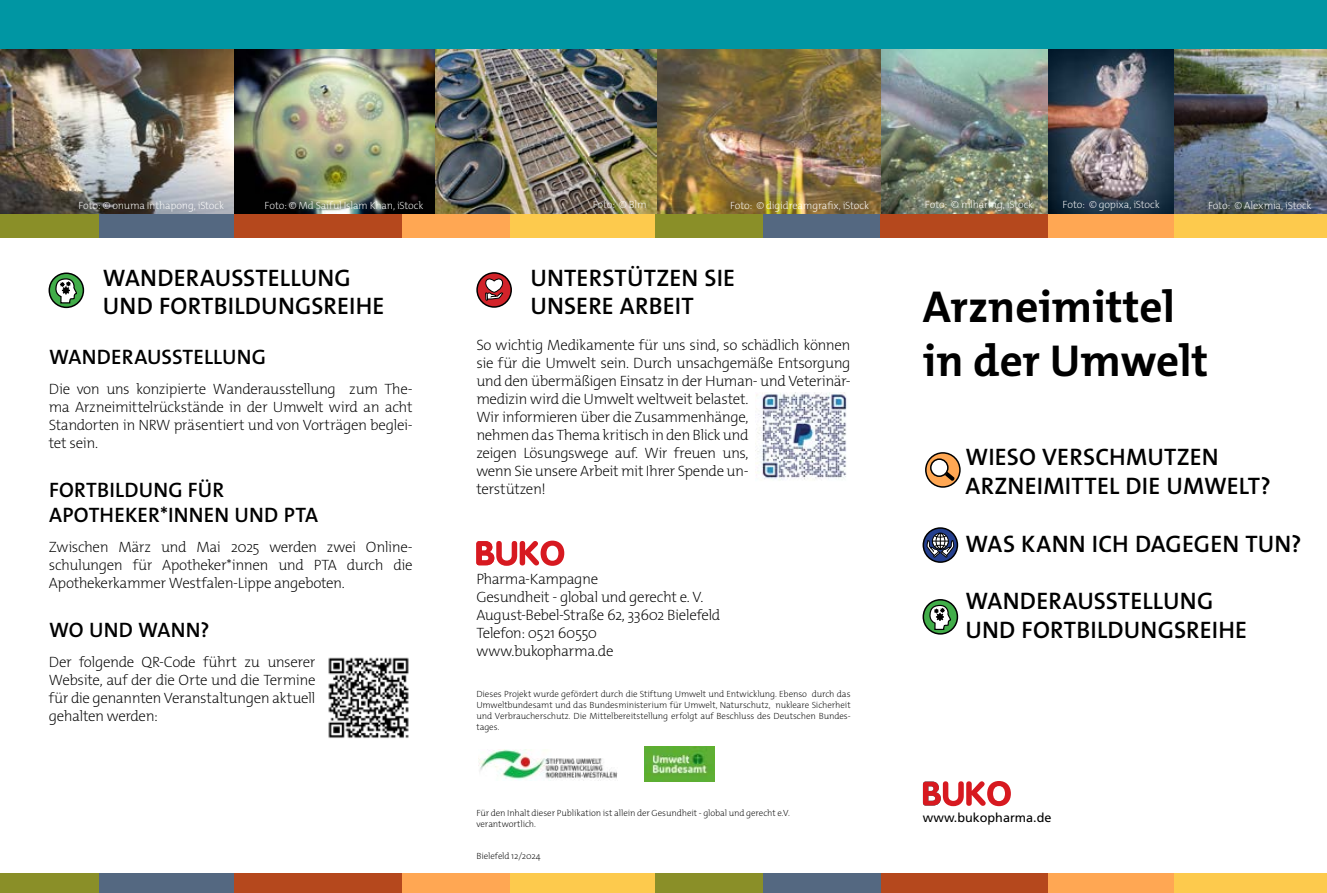
<style>
.page{position:relative;width:1327px;height:893px;background:#fff}
.page>*{position:absolute;margin:0;border:0;box-sizing:border-box;transform-origin:0 0}
.t1{font:700 45px "The Mix Os F";color:#000}
.head{font:600 24px/28.8px "The Mix Os F";letter-spacing:.01em;color:#000}
.fließtext{font:600 24px/28.8px "The Mix Os F";letter-spacing:.005em;color:#000}
.subhead{font:600 21px/25.2px "The Mix Os F";letter-spacing:.01em;color:#000}
.fließtext-2{font:600 21px "The Mix Os F";letter-spacing:.01em;color:#000}
.fließtext-3{font:200 15px/18px "The Mix Os F";letter-spacing:-.03em;color:#000;text-align:justify}
.t2{font:12.6px "Frutiger LT Std";color:#000}
.bild_negativ{font:200 10.5px "The Mix Os F";letter-spacing:-.02em;color:#fff}
.inhalt{font:200 9px/10.8px "The Mix Os F";letter-spacing:-.005em;color:#000;text-align:justify}
.fließtext-4{font:200 9px/10.8px "The Mix Os F";letter-spacing:-.01em;color:#000}
</style>
<div class="page">
<div style="left:0;top:0;width:1327px;height:217px;background:#0096a3"></div>
<img style="left:233px;top:49px;width:1094px;height:165px">
<img style="left:0;top:49px;width:233px;height:165px">
<svg style="left:923px;top:781px;width:88px;height:25px"></svg>
<div style="left:750px;top:873px;width:228px;height:20px;background:#546881"></div>
<div style="left:86px;top:873px;width:228px;height:20px;background:#546881"></div>
<div style="left:1146px;top:873px;width:181px;height:20px;background:#fdca4d"></div>
<div style="left:483px;top:873px;width:188px;height:20px;background:#fdca4d"></div>
<div style="left:881px;top:873px;width:227px;height:20px;background:#b5481d"></div>
<div style="left:234px;top:873px;width:211px;height:20px;background:#b5481d"></div>
<div style="left:655px;top:873px;width:108px;height:20px;background:#8a8f28"></div>
<div style="left:0;top:873px;width:99px;height:20px;background:#8a8f28"></div>
<div style="left:1048px;top:873px;width:125px;height:20px;background:#ffa753"></div>
<div style="left:402px;top:873px;width:107px;height:20px;background:#ffa753"></div>
<svg style="left:926px;top:453px;width:34px;height:34px"></svg>
<div style="left:925px;top:452px;width:35px;height:36px;border:2px solid #000;border-radius:50%"></div>
<svg style="left:944px;top:467px;width:11px;height:15px"></svg>
<div style="left:931px;top:459px;width:17px;height:17px;background:#fff;border-radius:50%"></div>
<div style="left:930px;top:458px;width:18px;height:19px;border:2px solid #000;border-radius:50%"></div>
<svg style="left:923px;top:600px;width:34px;height:34px"></svg>
<div style="left:922px;top:599px;width:36px;height:36px;border:2px solid #000;border-radius:50%"></div>
<svg style="left:923px;top:528px;width:34px;height:34px"></svg>
<div style="left:922px;top:527px;width:36px;height:36px;border:2px solid #000;border-radius:50%"></div>
<svg style="left:926px;top:527px;width:28px;height:104px"></svg>
<svg style="left:476px;top:541px;width:88px;height:25px"></svg>
<div style="left:750px;top:214px;width:228px;height:24px;background:#546881"></div>
<div style="left:86px;top:214px;width:228px;height:24px;background:#546881"></div>
<div style="left:1146px;top:214px;width:181px;height:24px;background:#fdca4d"></div>
<div style="left:483px;top:214px;width:188px;height:24px;background:#fdca4d"></div>
<div style="left:880px;top:214px;width:228px;height:24px;background:#b5481d"></div>
<div style="left:234px;top:214px;width:211px;height:24px;background:#b5481d"></div>
<div style="left:655px;top:214px;width:108px;height:24px;background:#8a8f28"></div>
<div style="left:0;top:214px;width:99px;height:24px;background:#8a8f28"></div>
<div style="left:1048px;top:214px;width:125px;height:24px;background:#ffa753"></div>
<div style="left:402px;top:214px;width:107px;height:24px;background:#ffa753"></div>
<img style="left:755px;top:392px;width:92px;height:89px">
<img style="left:644px;top:746px;width:70px;height:35px">
<img style="left:479px;top:749px;width:138px;height:31px">
<svg style="left:49px;top:273px;width:34px;height:34px"></svg>
<div style="left:49px;top:272px;width:35px;height:36px;border:2px solid #000;border-radius:50%"></div>
<svg style="left:54px;top:191px;width:23px;height:113px"></svg>
<svg style="left:477px;top:273px;width:34px;height:34px"></svg>
<div style="left:476px;top:272px;width:36px;height:36px;border:2px solid #000;border-radius:50%"></div>
<svg style="left:481px;top:274px;width:26px;height:26px"></svg>
<img style="left:328px;top:657px;width:81px;height:81px">
<p class="bild_negativ" style="left:78px;top:199px;width:147px">Foto: © onuma Inthapong, iStock</p>
<p class="bild_negativ" style="left:264px;top:199px;width:160px">Foto: © Md Saiful Islam Khan, iStock</p>
<p class="bild_negativ" style="left:593px;top:198px;width:55px">Foto: © Blm</p>
<p class="bild_negativ" style="left:730px;top:199px;width:140px">Foto: © digidreamgrafix, iStock</p>
<p class="bild_negativ" style="left:925px;top:198px;width:110px">Foto: © mlharing, iStock</p>
<p class="bild_negativ" style="left:1062px;top:198px;width:99px">Foto: © gopixa, iStock</p>
<p class="bild_negativ" style="left:1208px;top:199px;width:105px">Foto: © Alexmia, iStock</p>
<p class="fließtext" style="left:103px;top:263px;width:283px">WANDERAUSSTELLUNG<br>UND FORTBILDUNGSREIHE</p>
<p class="subhead" style="left:49px;top:344px;width:219px">WANDERAUSSTELLUNG</p>
<p class="fließtext-3" style="left:49px;top:380px;width:365px">Die von uns konzipierte Wanderausstellung zum The&shy;ma Arzneimittelrückstände in der Umwelt wird an acht Standorten in NRW präsentiert und von Vorträgen beglei&shy;tet sein.</p>
<p class="subhead" style="left:49px;top:477px;width:270px">FORTBILDUNG FÜR<br>APOTHEKER*INNEN UND PTA</p>
<p class="fließtext-3" style="left:49px;top:538px;width:365px">Zwischen März und Mai 2025 werden zwei Online&shy;schulungen für Apotheker*innen und PTA durch die Apothekerkammer Westfalen-Lippe angeboten.</p>
<p class="fließtext-2" style="left:49px;top:617px;width:162px">WO UND WANN?</p>
<p class="fließtext-3" style="left:49px;top:653px;width:268px">Der folgende QR-Code führt zu unserer Website, auf der die Orte und die Termine für die genannten Veranstaltungen aktuell gehalten werden:</p>
<p class="fließtext" style="left:530px;top:263px;width:206px">UNTERSTÜTZEN SIE</p>
<p class="fließtext" style="left:530px;top:292px;width:165px">UNSERE ARBEIT</p>
<p class="fließtext-3" style="left:476px;top:336px;width:376px;text-align:left">So wichtig Medikamente für uns sind, so schädlich können sie für die Umwelt sein. Durch unsachgemäße Entsorgung und den übermäßigen Einsatz in der Human- und Veterinär&shy;medizin wird die Umwelt weltweit belastet.<br>Wir informieren über die Zusammenhänge,<br>nehmen das Thema kritisch in den Blick und<br>zeigen Lösungswege auf. Wir freuen uns,<br>wenn Sie unsere Arbeit mit Ihrer Spende un-<br>terstützen!</p>
<p class="fließtext-3" style="left:476px;top:570px;width:123px">Pharma-Kampagne</p>
<p class="fließtext-3" style="left:476px;top:588px;width:228px">Gesundheit - global und gerecht e. V.</p>
<p class="fließtext-3" style="left:476px;top:606px;width:246px">August-Bebel-Straße 62, 33602 Bielefeld</p>
<p class="fließtext-3" style="left:476px;top:624px;width:122px">Telefon: 0521 60550</p>
<p class="fließtext-3" style="left:476px;top:642px;width:139px">www.bukopharma.de</p>
<p class="inhalt" style="left:476px;top:689px;width:376px">Dieses Projekt wurde gefördert durch die Stiftung Umwelt und Entwicklung. Ebenso durch das Umweltbundesamt und das Bundesministerium für Umwelt, Naturschutz, nukleare Sicherheit und Verbraucherschutz. Die Mittelbereitstellung erfolgt auf Beschluss des Deutschen Bundes&shy;tages.</p>
<p class="fließtext-4" style="left:476px;top:808px;width:315px">Für den Inhalt dieser Publikation ist allein der Gesundheit - global und gerecht e.V. verantwortlich.</p>
<p class="fließtext-4" style="left:476px;top:851px;width:66px">Bielefeld 12/2024</p>
<p class="t1" style="left:923px;top:278px;width:253px">Arzneimittel</p>
<p class="t1" style="left:923px;top:332px;width:287px">in der Umwelt</p>
<p class="head" style="left:965px;top:443px;width:307px">WIESO VERSCHMUTZEN<br>ARZNEIMITTEL DIE UMWELT?</p>
<p class="head" style="left:965px;top:529px;width:337px">WAS KANN ICH DAGEGEN TUN?</p>
<p class="head" style="left:965px;top:587px;width:283px">WANDERAUSSTELLUNG<br>UND FORTBILDUNGSREIHE</p>
<p class="t2" style="left:923px;top:810px;width:130px">www.bukopharma.de</p>
</div>
